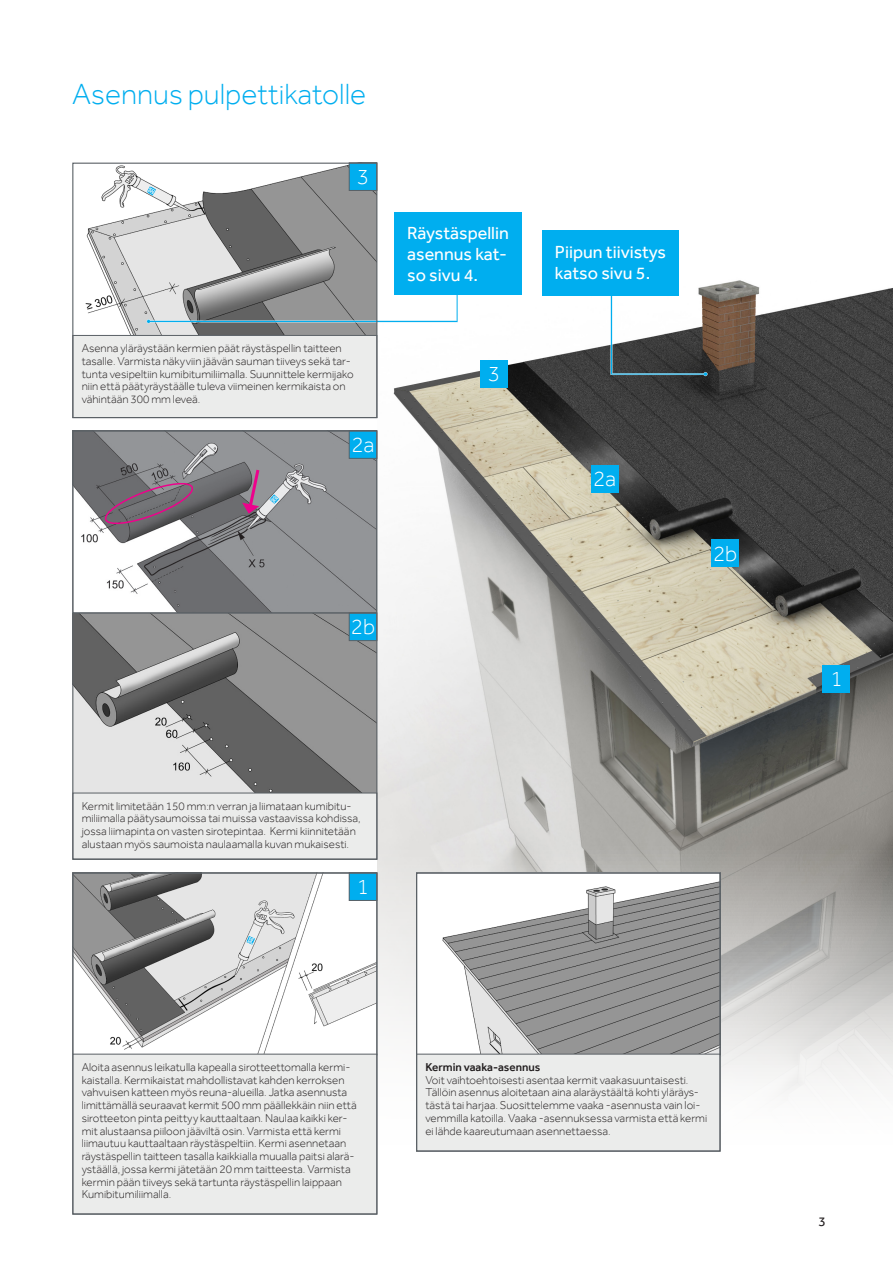
<style>
.page{position:relative;width:893px;height:1263px;background:#fff}
.page>*{position:absolute;margin:0;border:0;box-sizing:border-box;transform-origin:0 0}
.Subhead_Effra_20{font:300 30px "Effra";color:#00aeef}
.Taulukko{font:300 22.35px "Effra";color:#fff}
.Väliotsikko{font:18px/21px "Effra";color:#fff;text-align:justify}
.t1{font:13.5px "Effra";color:#231f20}
.Laatikkoteksti{font:300 11.7px/12.8px "Effra";color:#231f20}
.Laatikkoteksti-2{font:500 11.7px "Effra";color:#231f20}
</style>
<div class="page">
<img style="left:74px;top:432px;width:301px;height:361px">
<img style="left:377px;top:280px;width:516px;height:864px">
<img style="left:82px;top:162px;width:293px;height:173px">
<img style="left:418px;top:874px;width:300px;height:179px">
<div style="left:73px;top:335px;width:304px;height:83px;background:#ebeceb"></div>
<div style="left:72px;top:335px;width:305px;height:83px;border:1px solid #5b6166"></div>
<img style="left:74px;top:874px;width:301px;height:179px">
<div style="left:73px;top:1054px;width:304px;height:160px;background:#ebeceb"></div>
<div style="left:417px;top:1054px;width:303px;height:97px;background:#ebeceb"></div>
<div style="left:416px;top:1054px;width:304px;height:97px;border:1px solid #5b6166"></div>
<div style="left:349px;top:431px;width:28px;height:27px;background:#00aeef"></div>
<div style="left:349px;top:430px;width:28px;height:29px;border:1px solid #5b6166"></div>
<div style="left:349px;top:163px;width:28px;height:27px;background:#00aeef"></div>
<div style="left:349px;top:162px;width:28px;height:29px;border:1px solid #5b6166"></div>
<div style="left:349px;top:613px;width:28px;height:28px;background:#00aeef"></div>
<div style="left:349px;top:612px;width:28px;height:29px;border:1px solid #5b6166"></div>
<div style="left:349px;top:873px;width:28px;height:27px;background:#00aeef"></div>
<div style="left:349px;top:872px;width:28px;height:29px;border:1px solid #5b6166"></div>
<div style="left:591px;top:465px;width:27px;height:27px;background:#00aeef"></div>
<div style="left:711px;top:539px;width:28px;height:28px;background:#00aeef"></div>
<div style="left:480px;top:360px;width:28px;height:28px;background:#00aeef"></div>
<div style="left:823px;top:665px;width:27px;height:28px;background:#00aeef"></div>
<div style="left:73px;top:793px;width:304px;height:66px;background:#ebeceb"></div>
<div style="left:72px;top:793px;width:305px;height:67px;border:1px solid #5b6166"></div>
<svg style="left:147px;top:186px;width:9px;height:9px"></svg>
<svg style="left:269px;top:494px;width:10px;height:10px"></svg>
<svg style="left:246px;top:936px;width:9px;height:9px"></svg>
<svg style="left:610px;top:280px;width:98px;height:96px"></svg>
<svg style="left:147px;top:212px;width:311px;height:111px;background:#a9acad"></svg>
<div style="left:394px;top:212px;width:128px;height:83px;background:#00aeef"></div>
<div style="left:72px;top:163px;width:305px;height:255px;border:1px solid #5b6166"></div>
<div style="left:72px;top:872px;width:305px;height:342px;border:1px solid #5b6166"></div>
<div style="left:416px;top:872px;width:304px;height:279px;border:1px solid #5b6166"></div>
<hr style="left:73px;top:613px;width:303px;height:1px;background:#5b6166">
<div style="left:72px;top:430px;width:305px;height:429px;border:1px solid #5b6166"></div>
<div style="left:542px;top:230px;width:137px;height:65px;background:#00aeef"></div>
<svg style="left:103px;top:479px;width:92px;height:49px;background:#786975"></svg>
<svg style="left:242px;top:466px;width:19px;height:48px"></svg>
<p class="Subhead_Effra_20" style="left:72px;top:76px;width:295px">Asennus pulpettikatolle</p>
<p class="Taulukko" style="left:357px;top:163px;width:14px">3</p>
<p class="Laatikkoteksti" style="left:82px;top:342px;width:273px">Asenna yläräystään kermien päät räystäspellin taitteen tasalle. Varmista näkyviin jäävän sauman tiiveys sekä tar&shy;tunta vesipeltiin kumibitumiliimalla. Suunnittele kermijako niin että päätyräystäälle tuleva viimeinen kermikaista on vähintään 300 mm leveä.</p>
<p class="Taulukko" style="left:351px;top:431px;width:25px">2a</p>
<p class="Väliotsikko" style="left:407px;top:222px;width:103px">Räystäspellin asennus kat&shy;so sivu 4.</p>
<p class="Taulukko" style="left:488px;top:361px;width:14px">3</p>
<p class="Väliotsikko" style="left:555px;top:241px;width:113px">Piipun tiivistys katso sivu 5.</p>
<p class="Taulukko" style="left:593px;top:465px;width:25px">2a</p>
<p class="Taulukko" style="left:351px;top:613px;width:26px">2b</p>
<p class="Taulukko" style="left:713px;top:540px;width:26px">2b</p>
<p class="Laatikkoteksti" style="left:82px;top:799px;width:281px">Kermit limitetään 150 mm:n verran ja liimataan kumibitu&shy;miliimalla päätysaumoissa tai muissa vastaavissa kohdissa, jossa liimapinta on vasten sirotepintaa. Kermi kiinnitetään alustaan myös saumoista naulaamalla kuvan mukaisesti.</p>
<p class="Taulukko" style="left:357px;top:873px;width:14px">1</p>
<p class="Laatikkoteksti" style="left:82px;top:1060px;width:276px">Aloita asennus leikatulla kapealla sirotteettomalla kermi&shy;kaistalla. Kermikaistat mahdollistavat kahden kerroksen vahvuisen katteen myös reuna-alueilla. Jatka asennusta limittämällä seuraavat kermit 500 mm päällekkäin niin että sirotteeton pinta peittyy kauttaaltaan. Naulaa kaikki ker&shy;mit alustaansa piiloon jääviltä osin. Varmista että kermi liimautuu kauttaaltaan räystäspeltiin. Kermi asennetaan räystäspellin taitteen tasalla kaikkialla muualla paitsi alarä&shy;ystäällä, jossa kermi jätetään 20 mm taitteesta. Varmista kermin pään tiiveys sekä tartunta räystäspellin laippaan Kumibitumiliimalla.</p>
<p class="Laatikkoteksti-2" style="left:425px;top:1060px;width:117px">Kermin vaaka-asennus</p>
<p class="Laatikkoteksti" style="left:425px;top:1073px;width:283px">Voit vaihtoehtoisesti asentaa kermit vaakasuuntaisesti.<br>Tällöin asennus aloitetaan aina alaräystäältä kohti yläräys&shy;tästä tai harjaa. Suosittelemme vaaka -asennusta vain loi&shy;vemmilla katoilla. Vaaka -asennuksessa varmista että kermi ei lähde kaareutumaan asennettaessa.</p>
<p class="Taulukko" style="left:830px;top:665px;width:14px">1</p>
<p class="t1" style="left:819px;top:1213px;width:9px">3</p>
</div>
